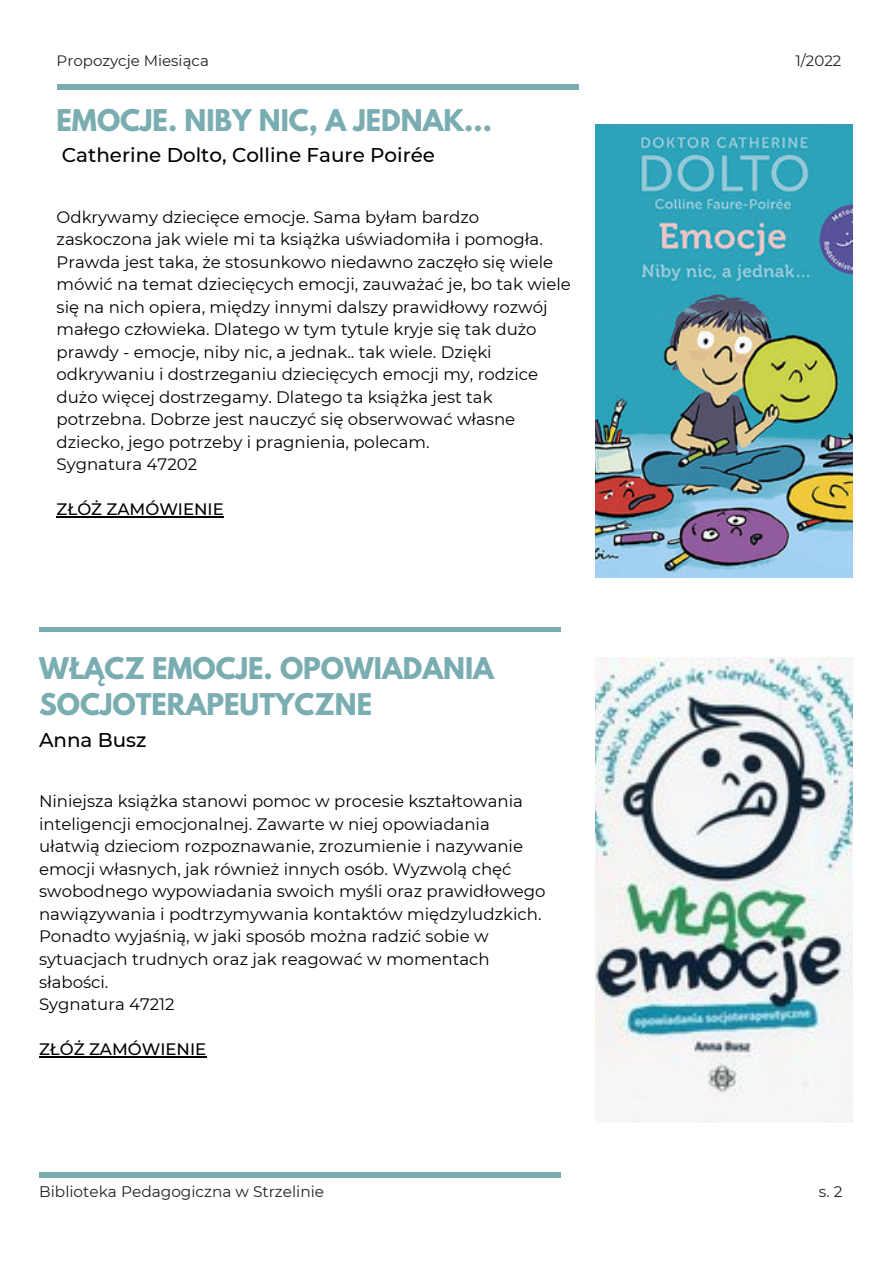
<style>
.page{position:relative;width:894px;height:1264px;background:#fff}
.page>*{position:absolute;margin:0;border:0;box-sizing:border-box;transform-origin:0 0}
.t1{font:700 26.55px/36px "League Spartan";color:#7aadb1}
.t2{font:500 19.8px "Montserrat";color:#000}
.t3{font:16.5px/22.5px "Montserrat";color:#000}
.t4{font:500 16.5px "Montserrat";color:#000}
.t5{font:15.3px "Montserrat";color:#222}
.t6{font:15px "Montserrat";color:#222}
</style>
<div class="page">
<img style="left:595px;top:657px;width:256px;height:465px">
<img style="left:595px;top:125px;width:256px;height:452px">
<hr style="left:39px;top:1056px;width:167px;height:1px;background:#000">
<hr style="left:57px;top:516px;width:167px;height:1px;background:#000">
<div style="left:39px;top:627px;width:521px;height:5px;background:#7aadb1"></div>
<div style="left:39px;top:1172px;width:522px;height:5px;background:#7aadb1"></div>
<div style="left:57px;top:84px;width:521px;height:5px;background:#7aadb1"></div>
<p class="t6" style="left:57px;top:51px;width:154px">Propozycje Miesiąca</p>
<p class="t6" style="left:795px;top:51px;width:47px">1/2022</p>
<p class="t1" style="left:57px;top:105px;width:437px">EMOCJE. NIBY NIC, A JEDNAK...</p>
<p class="t2" style="left:62px;top:143px;width:374px">Catherine Dolto, Colline Faure Poirée</p>
<p class="t3" style="left:57px;top:205px;width:515px">Odkrywamy dziecięce emocje. Sama byłam bardzo zaskoczona jak wiele mi ta książka uświadomiła i pomogła.<br>Prawda jest taka, że stosunkowo niedawno zaczęło się wiele mówić na temat dziecięcych emocji, zauważać je, bo tak wiele się na nich opiera, między innymi dalszy prawidłowy rozwój małego człowieka. Dlatego w tym tytule kryje się tak dużo prawdy - emocje, niby nic, a jednak.. tak wiele. Dzięki odkrywaniu i dostrzeganiu dziecięcych emocji my, rodzice dużo więcej dostrzegamy. Dlatego ta książka jest tak potrzebna. Dobrze jest nauczyć się obserwować własne dziecko, jego potrzeby i pragnienia, polecam.</p>
<p class="t3" style="left:57px;top:453px;width:142px">Sygnatura 47202</p>
<p class="t4" style="left:57px;top:499px;width:169px">ZŁÓŻ ZAMÓWIENIE</p>
<p class="t1" style="left:39px;top:654px;width:456px">WŁĄCZ EMOCJE. OPOWIADANIA<br>SOCJOTERAPEUTYCZNE</p>
<p class="t2" style="left:39px;top:728px;width:109px">Anna Busz</p>
<p class="t3" style="left:39px;top:790px;width:508px">Niniejsza książka stanowi pomoc w procesie kształtowania inteligencji emocjonalnej. Zawarte w niej opowiadania ułatwią dzieciom rozpoznawanie, zrozumienie i nazywanie emocji własnych, jak również innych osób. Wyzwolą chęć swobodnego wypowiadania swoich myśli oraz prawidłowego nawiązywania i podtrzymywania kontaktów międzyludzkich.<br>Ponadto wyjaśnią, w jaki sposób można radzić sobie w sytuacjach trudnych oraz jak reagować w momentach słabości.</p>
<p class="t3" style="left:39px;top:992px;width:137px">Sygnatura 47212</p>
<p class="t4" style="left:39px;top:1039px;width:169px">ZŁÓŻ ZAMÓWIENIE</p>
<p class="t5" style="left:39px;top:1182px;width:286px">Biblioteka Pedagogiczna w Strzelinie</p>
<p class="t5" style="left:818px;top:1182px;width:25px">s. 2</p>
</div>
